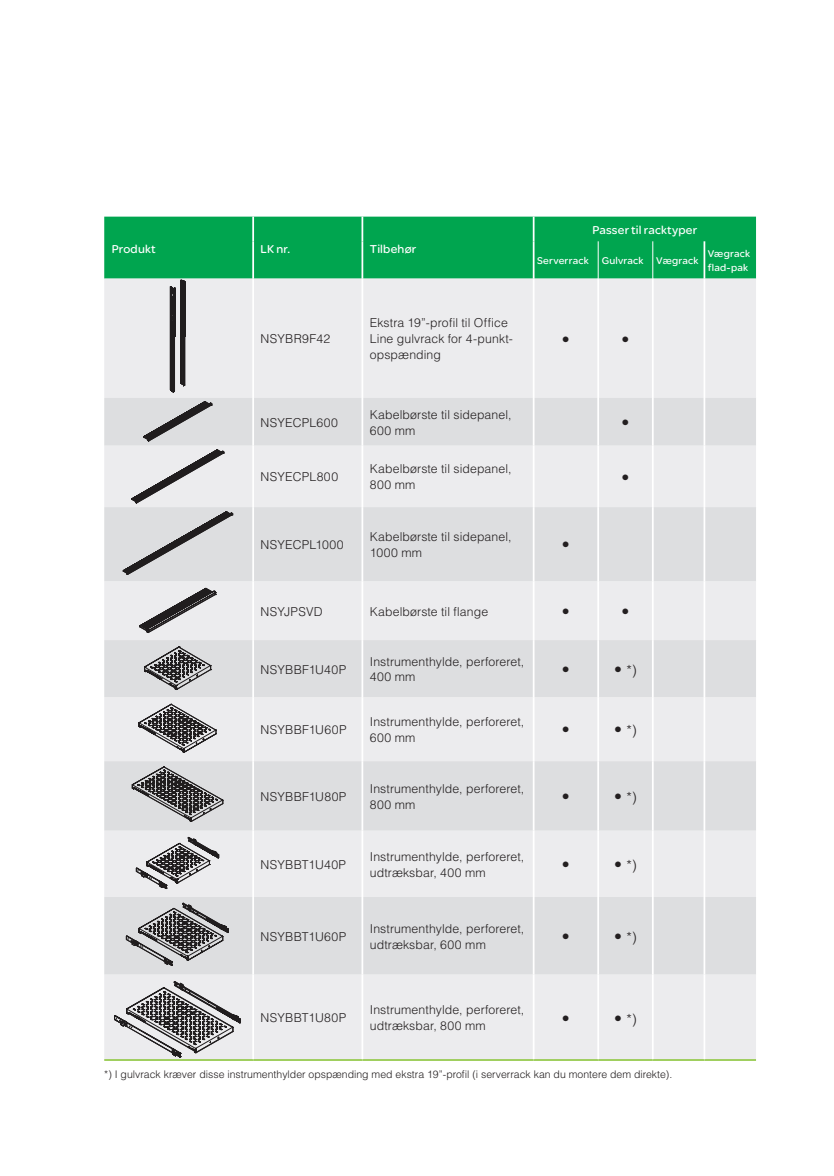
<style>
.page{position:relative;width:834px;height:1176px;background:#fff}
.page>*{position:absolute;margin:0;border:0;box-sizing:border-box;transform-origin:0 0}
.t1{font:300 15.75px "Helvetica";color:#231f20}
.t2{font:300 14px "Helvetica";color:#231f20}
.t3{font:300 12.25px/15.8px "Helvetica";letter-spacing:.01em;color:#231f20}
.t4{font:12.25px "SE Optimist";letter-spacing:.02em;color:#fff}
.t5{font:300 12.25px "Helvetica";letter-spacing:.03em;color:#231f20}
.t6{font:300 10.5px "Helvetica";color:#231f20}
.t7{font:10.5px/14px "SE Optimist";letter-spacing:.02em;color:#fff}
.s1{font-size:15.75px}
</style>
<div class="page">
<div style="left:104px;top:217px;width:651px;height:62px;background:#00a54f"></div>
<div style="left:104px;top:279px;width:651px;height:780px;background:#ececee"></div>
<svg style="left:104px;top:398px;width:651px;height:576px;background:#e3e4e6"></svg>
<hr style="left:104px;top:1059px;width:149px;height:2px;background:#96ca4e">
<hr style="left:253px;top:1059px;width:109px;height:2px;background:#96ca4e">
<hr style="left:362px;top:1059px;width:171px;height:2px;background:#96ca4e">
<hr style="left:533px;top:1059px;width:65px;height:2px;background:#96ca4e">
<hr style="left:598px;top:1059px;width:54px;height:2px;background:#96ca4e">
<hr style="left:652px;top:1059px;width:52px;height:2px;background:#96ca4e">
<hr style="left:704px;top:1059px;width:51px;height:2px;background:#96ca4e">
<hr style="left:252px;top:279px;width:2px;height:119px;background:#fff">
<hr style="left:361px;top:279px;width:2px;height:119px;background:#fff">
<hr style="left:532px;top:279px;width:2px;height:119px;background:#fff">
<hr style="left:597px;top:279px;width:2px;height:119px;background:#fff">
<hr style="left:651px;top:279px;width:2px;height:119px;background:#fff">
<hr style="left:252px;top:398px;width:2px;height:47px;background:#fff">
<hr style="left:361px;top:398px;width:2px;height:47px;background:#fff">
<hr style="left:532px;top:398px;width:2px;height:47px;background:#fff">
<hr style="left:597px;top:398px;width:2px;height:47px;background:#fff">
<hr style="left:651px;top:398px;width:2px;height:47px;background:#fff">
<hr style="left:252px;top:445px;width:2px;height:62px;background:#fff">
<hr style="left:361px;top:445px;width:2px;height:62px;background:#fff">
<hr style="left:532px;top:445px;width:2px;height:62px;background:#fff">
<hr style="left:597px;top:445px;width:2px;height:62px;background:#fff">
<hr style="left:651px;top:445px;width:2px;height:62px;background:#fff">
<hr style="left:252px;top:507px;width:2px;height:74px;background:#fff">
<hr style="left:361px;top:507px;width:2px;height:74px;background:#fff">
<hr style="left:532px;top:507px;width:2px;height:74px;background:#fff">
<hr style="left:597px;top:507px;width:2px;height:74px;background:#fff">
<hr style="left:651px;top:507px;width:2px;height:74px;background:#fff">
<hr style="left:252px;top:581px;width:2px;height:59px;background:#fff">
<hr style="left:361px;top:581px;width:2px;height:59px;background:#fff">
<hr style="left:532px;top:581px;width:2px;height:59px;background:#fff">
<hr style="left:597px;top:581px;width:2px;height:59px;background:#fff">
<hr style="left:651px;top:581px;width:2px;height:59px;background:#fff">
<hr style="left:252px;top:640px;width:2px;height:57px;background:#fff">
<hr style="left:361px;top:640px;width:2px;height:57px;background:#fff">
<hr style="left:532px;top:640px;width:2px;height:57px;background:#fff">
<hr style="left:597px;top:640px;width:2px;height:57px;background:#fff">
<hr style="left:651px;top:640px;width:2px;height:57px;background:#fff">
<hr style="left:252px;top:697px;width:2px;height:64px;background:#fff">
<hr style="left:361px;top:697px;width:2px;height:64px;background:#fff">
<hr style="left:532px;top:697px;width:2px;height:64px;background:#fff">
<hr style="left:597px;top:697px;width:2px;height:64px;background:#fff">
<hr style="left:651px;top:697px;width:2px;height:64px;background:#fff">
<hr style="left:252px;top:761px;width:2px;height:69px;background:#fff">
<hr style="left:361px;top:761px;width:2px;height:69px;background:#fff">
<hr style="left:532px;top:761px;width:2px;height:69px;background:#fff">
<hr style="left:597px;top:761px;width:2px;height:69px;background:#fff">
<hr style="left:651px;top:761px;width:2px;height:69px;background:#fff">
<hr style="left:252px;top:830px;width:2px;height:67px;background:#fff">
<hr style="left:361px;top:830px;width:2px;height:67px;background:#fff">
<hr style="left:532px;top:830px;width:2px;height:67px;background:#fff">
<hr style="left:597px;top:830px;width:2px;height:67px;background:#fff">
<hr style="left:651px;top:830px;width:2px;height:67px;background:#fff">
<hr style="left:252px;top:897px;width:2px;height:77px;background:#fff">
<hr style="left:361px;top:897px;width:2px;height:77px;background:#fff">
<hr style="left:532px;top:897px;width:2px;height:77px;background:#fff">
<hr style="left:597px;top:897px;width:2px;height:77px;background:#fff">
<hr style="left:651px;top:897px;width:2px;height:77px;background:#fff">
<hr style="left:252px;top:974px;width:2px;height:85px;background:#fff">
<hr style="left:361px;top:974px;width:2px;height:85px;background:#fff">
<hr style="left:532px;top:974px;width:2px;height:85px;background:#fff">
<hr style="left:597px;top:974px;width:2px;height:85px;background:#fff">
<hr style="left:651px;top:974px;width:2px;height:85px;background:#fff">
<hr style="left:252px;top:217px;width:2px;height:24px;background:#fff">
<hr style="left:361px;top:217px;width:2px;height:24px;background:#fff">
<hr style="left:252px;top:241px;width:2px;height:38px;background:#fff">
<hr style="left:361px;top:241px;width:2px;height:38px;background:#fff">
<hr style="left:597px;top:241px;width:1px;height:38px;background:#fff">
<hr style="left:652px;top:241px;width:1px;height:38px;background:#fff">
<hr style="left:532px;top:217px;width:2px;height:24px;background:#fff">
<hr style="left:532px;top:241px;width:2px;height:38px;background:#fff">
<hr style="left:703px;top:241px;width:2px;height:38px;background:#fff">
<hr style="left:703px;top:279px;width:2px;height:119px;background:#fff">
<hr style="left:703px;top:398px;width:2px;height:47px;background:#fff">
<hr style="left:703px;top:445px;width:2px;height:62px;background:#fff">
<hr style="left:703px;top:507px;width:2px;height:74px;background:#fff">
<hr style="left:703px;top:581px;width:2px;height:59px;background:#fff">
<hr style="left:703px;top:640px;width:2px;height:57px;background:#fff">
<hr style="left:703px;top:697px;width:2px;height:64px;background:#fff">
<hr style="left:703px;top:761px;width:2px;height:69px;background:#fff">
<hr style="left:703px;top:830px;width:2px;height:67px;background:#fff">
<hr style="left:703px;top:897px;width:2px;height:77px;background:#fff">
<hr style="left:703px;top:974px;width:2px;height:85px;background:#fff">
<svg style="left:170px;top:280px;width:15px;height:112px;background:#666465"></svg>
<svg style="left:143px;top:400px;width:69px;height:42px;background:#b8b8ba"></svg>
<svg style="left:131px;top:449px;width:93px;height:55px;background:#cdcdcf"></svg>
<svg style="left:122px;top:511px;width:111px;height:64px;background:#c6c7c8"></svg>
<svg style="left:138px;top:586px;width:79px;height:48px;background:#bcbcbe"></svg>
<svg style="left:144px;top:646px;width:67px;height:44px;background:#9b9b9c"></svg>
<svg style="left:138px;top:703px;width:79px;height:50px;background:#a3a2a3"></svg>
<svg style="left:132px;top:766px;width:91px;height:56px;background:#9b9b9c"></svg>
<svg style="left:136px;top:836px;width:83px;height:53px;background:#afaeb0"></svg>
<svg style="left:126px;top:902px;width:103px;height:64px;background:#a3a3a5"></svg>
<svg style="left:114px;top:981px;width:127px;height:76px;background:#b1b0b2"></svg>
<p class="t4" style="left:112px;top:240px;width:46px">Produkt</p>
<p class="t4" style="left:260px;top:240px;width:31px">LK nr.</p>
<p class="t4" style="left:370px;top:240px;width:48px">Tilbehør</p>
<p class="t3" style="left:260px;top:331px;width:71px">NSYBR9F42</p>
<p class="t3" style="left:370px;top:315px;width:145px">Ekstra 19”-profil til Office<br>Line gulvrack for 4-punkt&shy;opspænding</p>
<p class="t4" style="left:592px;top:221px;width:106px">Passer til racktyper</p>
<p class="t7" style="left:537px;top:253px;width:163px">Serverrack Gulvrack Vægrack</p>
<p class="t7" style="left:707px;top:246px;width:44px">Vægrack flad-pak</p>
<p class="t1" style="left:562px;top:329px;width:9px">•</p>
<p class="t1" style="left:621px;top:329px;width:9px">•</p>
<p class="t3" style="left:260px;top:414px;width:79px">NSYECPL600</p>
<p class="t3" style="left:370px;top:406px;width:143px">Kabelbørste til sidepanel,<br>600 mm</p>
<p class="t1" style="left:621px;top:413px;width:9px">•</p>
<p class="t3" style="left:260px;top:469px;width:79px">NSYECPL800</p>
<p class="t3" style="left:370px;top:461px;width:143px">Kabelbørste til sidepanel,<br>800 mm</p>
<p class="t1" style="left:621px;top:467px;width:9px">•</p>
<p class="t3" style="left:260px;top:537px;width:85px">NSYECPL1000</p>
<p class="t3" style="left:370px;top:529px;width:143px">Kabelbørste til sidepanel,<br>1000 mm</p>
<p class="t1" style="left:562px;top:535px;width:9px">•</p>
<p class="t3" style="left:260px;top:603px;width:64px">NSYJPSVD</p>
<p class="t3" style="left:370px;top:603px;width:120px">Kabelbørste til flange</p>
<p class="t1" style="left:562px;top:601px;width:9px">•</p>
<p class="t1" style="left:621px;top:601px;width:9px">•</p>
<p class="t3" style="left:260px;top:661px;width:87px">NSYBBF1U40P</p>
<p class="t3" style="left:370px;top:653px;width:156px">Instrumenthylde, perforeret,<br>400 mm</p>
<p class="t1" style="left:562px;top:659px;width:9px">•</p>
<p class="t2" style="left:614px;top:661px;width:24px"><span class="s1">•</span> *)</p>
<p class="t5" style="left:260px;top:722px;width:87px">NSYBBF1U60P</p>
<p class="t3" style="left:370px;top:714px;width:156px">Instrumenthylde, perforeret,<br>600 mm</p>
<p class="t1" style="left:562px;top:720px;width:9px">•</p>
<p class="t2" style="left:614px;top:722px;width:24px"><span class="s1">•</span> *)</p>
<p class="t3" style="left:260px;top:788px;width:87px">NSYBBF1U80P</p>
<p class="t3" style="left:370px;top:780px;width:156px">Instrumenthylde, perforeret,<br>800 mm</p>
<p class="t1" style="left:562px;top:787px;width:9px">•</p>
<p class="t2" style="left:614px;top:788px;width:24px"><span class="s1">•</span> *)</p>
<p class="t3" style="left:260px;top:856px;width:87px">NSYBBT1U40P</p>
<p class="t3" style="left:370px;top:848px;width:156px">Instrumenthylde, perforeret, udtræksbar, 400 mm</p>
<p class="t1" style="left:562px;top:854px;width:9px">•</p>
<p class="t2" style="left:614px;top:856px;width:24px"><span class="s1">•</span> *)</p>
<p class="t3" style="left:260px;top:928px;width:87px">NSYBBT1U60P</p>
<p class="t3" style="left:370px;top:920px;width:156px">Instrumenthylde, perforeret, udtræksbar, 600 mm</p>
<p class="t1" style="left:562px;top:926px;width:9px">•</p>
<p class="t2" style="left:614px;top:928px;width:24px"><span class="s1">•</span> *)</p>
<p class="t3" style="left:260px;top:1010px;width:87px">NSYBBT1U80P</p>
<p class="t3" style="left:370px;top:1002px;width:156px">Instrumenthylde, perforeret, udtræksbar, 800 mm</p>
<p class="t1" style="left:562px;top:1008px;width:9px">•</p>
<p class="t2" style="left:614px;top:1010px;width:24px"><span class="s1">•</span> *)</p>
<p class="t6" style="left:104px;top:1067px;width:569px">*) I gulvrack kræver disse instrumenthylder opspænding med ekstra 19”-profil (i serverrack kan du montere dem direkte).</p>
</div>
